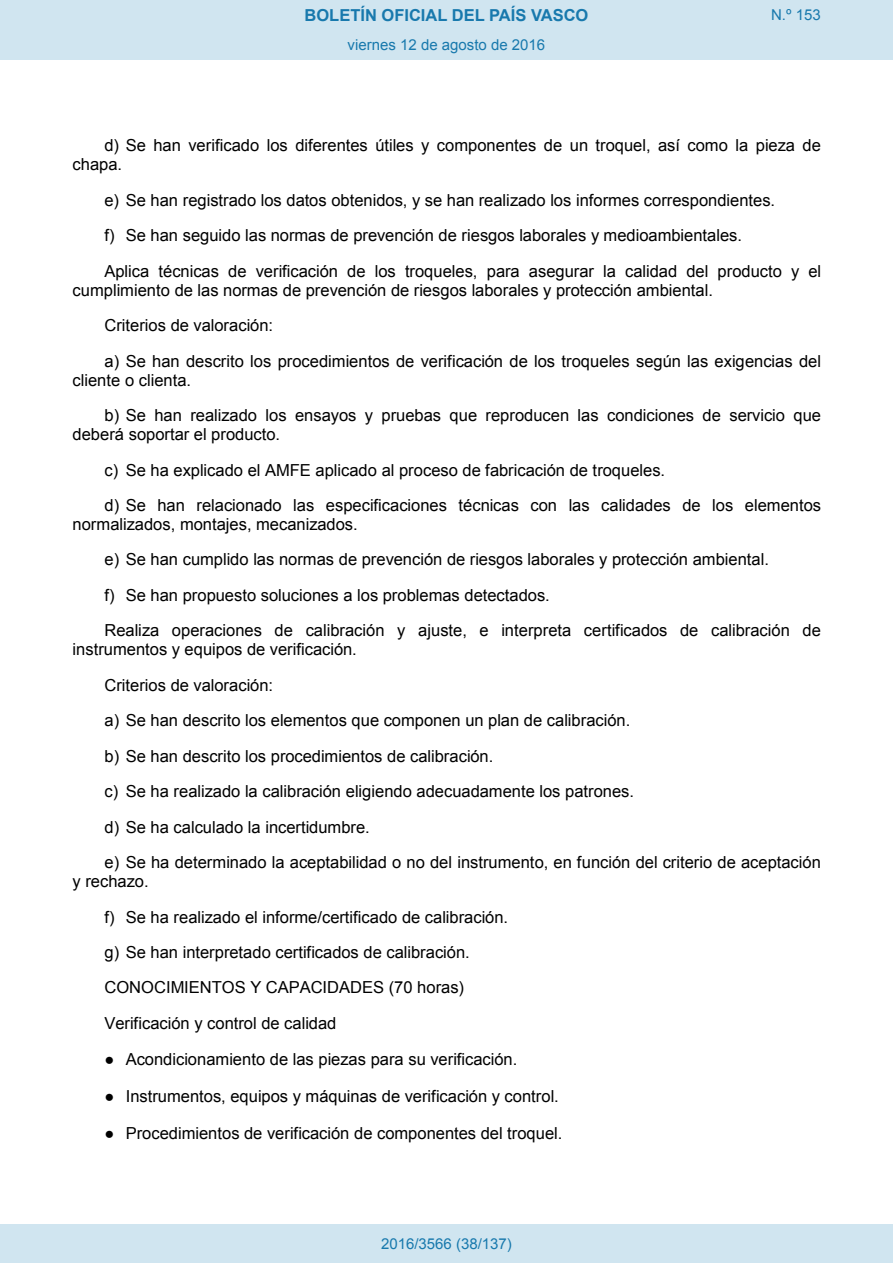
<style>
.page{position:relative;width:893px;height:1263px;background:#fff}
.page>*{position:absolute;margin:0;border:0;box-sizing:border-box;transform-origin:0 0}
.t1{font:16.5px/35.4px "Arial";color:#000}
.t2{font:700 16.5px "Arial";color:#1879ad}
.Paginacion_Centro{font:15px "Arial";color:#1879ad}
.s1{font-family:"Courier New"}
</style>
<div class="page">
<div style="left:0;top:0;width:893px;height:60px;background:#d0e5f0"></div>
<div style="left:0;top:1225px;width:893px;height:38px;background:#d0e5f0"></div>
<p class="t2" style="left:305px;top:4px;width:285px">BOLETÍN OFICIAL DEL PAÍS VASCO</p>
<p class="Paginacion_Centro" style="left:771px;top:5px;width:51px">N.º 153</p>
<p class="Paginacion_Centro" style="left:348px;top:35px;width:199px">viernes 12 de agosto de 2016</p>
<p class="t1" style="left:73px;top:136px;width:750px;line-height:18.9px;text-indent:32px">d) Se han verificado los diferentes útiles y componentes de un troquel, así como la pieza de chapa.</p>
<p class="t1" style="left:104px;top:182px;width:718px">e) Se han registrado los datos obtenidos, y se han realizado los informes correspondientes.<br>f) Se han seguido las normas de prevención de riesgos laborales y medioambientales.<br>Aplica técnicas de verificación de los troqueles, para asegurar la calidad del producto y el</p>
<p class="t1" style="left:104px;top:272px;width:718px;text-indent:-32px">cumplimiento de las normas de prevención de riesgos laborales y protección ambiental.<br>Criterios de valoración:<br>a) Se han descrito los procedimientos de verificación de los troqueles según las exigencias del</p>
<p class="t1" style="left:104px;top:362px;width:718px;text-indent:-32px">cliente o clienta.<br>b) Se han realizado los ensayos y pruebas que reproducen las condiciones de servicio que</p>
<p class="t1" style="left:104px;top:417px;width:718px;text-indent:-32px">deberá soportar el producto.<br>c) Se ha explicado el AMFE aplicado al proceso de fabricación de troqueles.<br>d) Se han relacionado las especificaciones técnicas con las calidades de los elementos</p>
<p class="t1" style="left:104px;top:506px;width:718px;text-indent:-32px">normalizados, montajes, mecanizados.<br>e) Se han cumplido las normas de prevención de riesgos laborales y protección ambiental.<br>f) Se han propuesto soluciones a los problemas detectados.<br>Realiza operaciones de calibración y ajuste, e interpreta certificados de calibración de</p>
<p class="t1" style="left:104px;top:632px;width:718px;text-indent:-32px">instrumentos y equipos de verificación.<br>Criterios de valoración:<br>a) Se han descrito los elementos que componen un plan de calibración.<br>b) Se han descrito los procedimientos de calibración.<br>c) Se ha realizado la calibración eligiendo adecuadamente los patrones.<br>d) Se ha calculado la incertidumbre.<br>e) Se ha determinado la aceptabilidad o no del instrumento, en función del criterio de aceptación</p>
<p class="t1" style="left:104px;top:864px;width:405px;text-indent:-32px">y rechazo.<br>f) Se ha realizado el informe/certificado de calibración. g) Se han interpretado certificados de calibración.<br>CONOCIMIENTOS Y CAPACIDADES (70 horas)<br>Verificación y control de calidad</p>
<p class="t1" style="left:104px;top:1041px;width:414px"><span class="s1">●</span> Acondicionamiento de las piezas para su verificación.</p>
<p class="t1" style="left:104px;top:1078px;width:456px"><span class="s1">●</span> Instrumentos, equipos y máquinas de verificación y control.</p>
<p class="t1" style="left:104px;top:1115px;width:459px"><span class="s1">●</span> Procedimientos de verificación de componentes del troquel.</p>
<p class="Paginacion_Centro" style="left:381px;top:1234px;width:132px">2016/3566 (38/137)</p>
</div>
